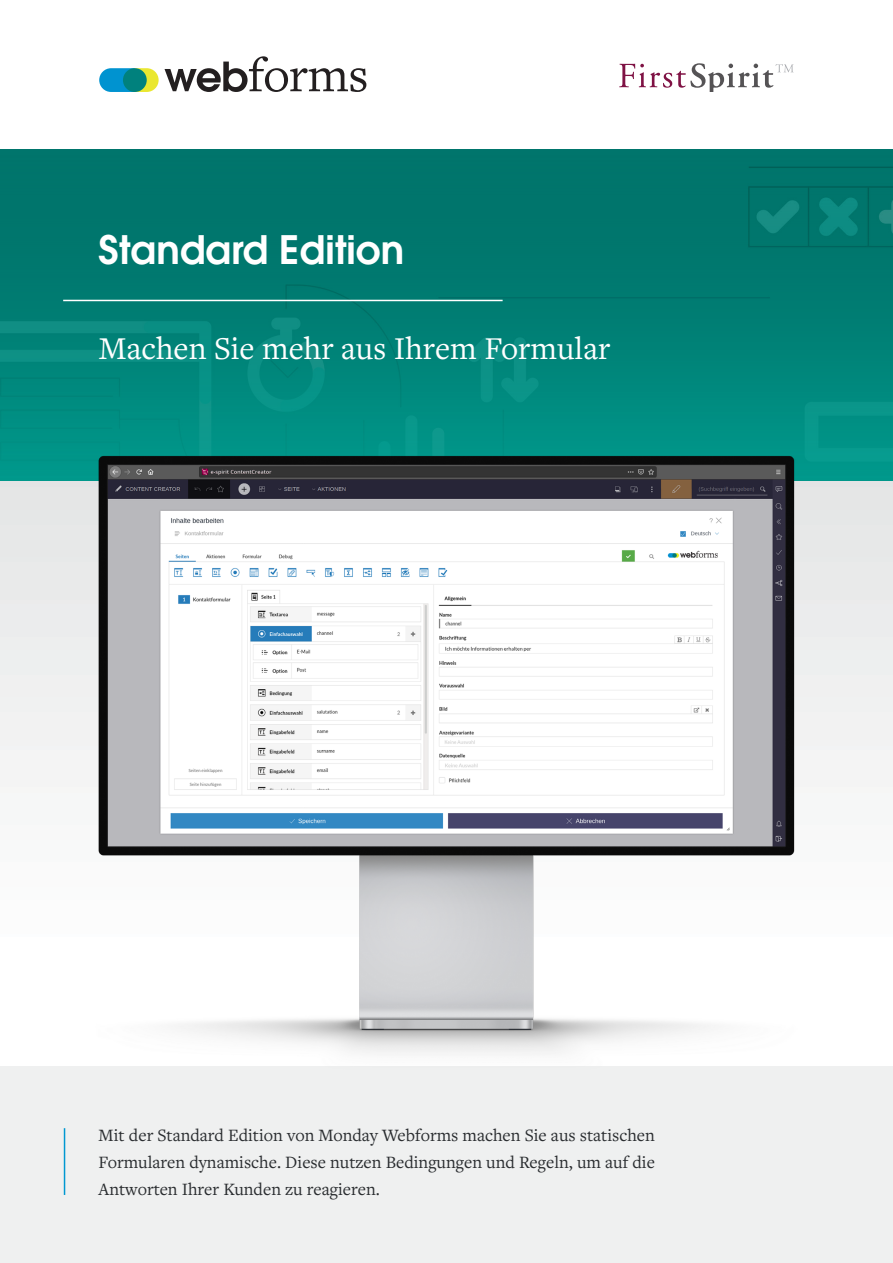
<style>
.page{position:relative;width:893px;height:1263px;background:#fff}
.page>*{position:absolute;margin:0;border:0;box-sizing:border-box;transform-origin:0 0}
.t1{font:600 39px "ITC Avant Garde Std";color:#fff}
.t2{font:33px "Freight Text Pro";color:#fff}
.t3{font:18px/27px "Freight Text Pro";color:#292c2f;text-align:justify}
</style>
<div class="page">
<div style="left:0;top:1067px;width:893px;height:196px;background:#eff0f0"></div>
<img style="left:0;top:149px;width:893px;height:299px">
<img style="left:0;top:448px;width:893px;height:693px">
<svg style="left:165px;top:56px;width:201px;height:36px"></svg>
<svg style="left:99px;top:68px;width:60px;height:24px"></svg>
<div style="left:123px;top:68px;width:24px;height:24px;background:#00817d;border-radius:50%"></div>
<hr style="left:63px;top:300px;width:440px;height:1px;background:#fff">
<hr style="left:64px;top:1128px;width:1px;height:67px;background:#0098d1">
<svg style="left:619px;top:63px;width:175px;height:28px"></svg>
<h1 class="t1" style="left:99px;top:225px;width:307px">Standard Edition</h1>
<h2 class="t2" style="left:99px;top:327px;width:513px">Machen Sie mehr aus Ihrem Formular</h2>
<p class="t3" style="left:99px;top:1120px;width:558px">Mit der Standard Edition von Monday Webforms machen Sie aus statischen Formularen dynamische. Diese nutzen Bedingungen und Regeln, um auf die Antworten Ihrer Kunden zu reagieren.</p>
</div>
